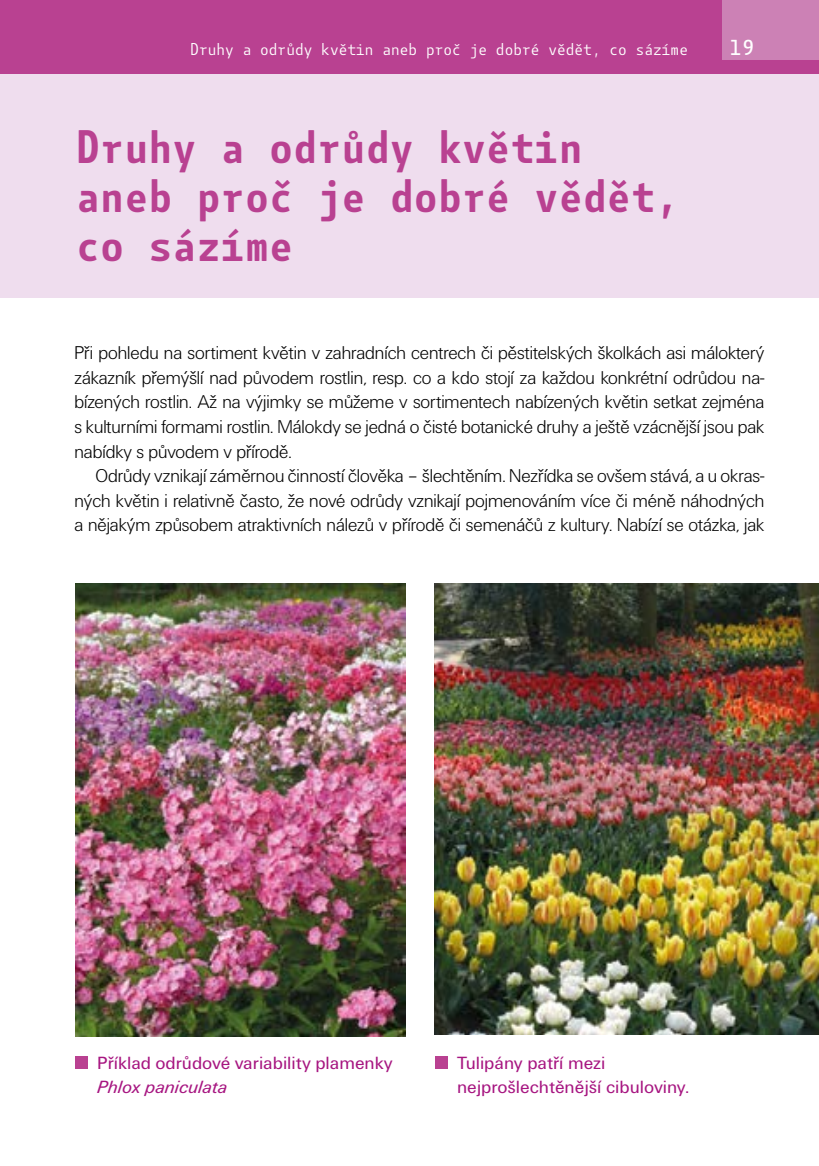
<style>
.page{position:relative;width:819px;height:1166px;background:#fff}
.page>*{position:absolute;margin:0;border:0;box-sizing:border-box;transform-origin:0 0}
.t1{font:600 45.5px/49px "Botanika Mono";letter-spacing:-.07em;color:#b94191}
.t2{font:500 21px "Botanika Mono";color:#fff}
.t3{font:19.25px/24.5px "U001 DOT Ligh";color:#000;text-align:justify}
.t4{font:18.38px/24.5px "U001 TOT";color:#a71681}
.t5{font:italic 18.38px "U001 TOT";color:#a71681}
.t6{font:16.62px "Botanika Mono";letter-spacing:-.075em;color:#fff}
</style>
<div class="page">
<div style="left:0;top:0;width:819px;height:74px;background:#b94191"></div>
<div style="left:722px;top:0;width:97px;height:60px;background:#cc81b5"></div>
<div style="left:0;top:74px;width:819px;height:224px;background:#efddee"></div>
<img style="left:75px;top:583px;width:330px;height:454px">
<div style="left:75px;top:1056px;width:13px;height:13px;background:#b94191"></div>
<img style="left:435px;top:583px;width:384px;height:451px">
<div style="left:435px;top:1056px;width:13px;height:13px;background:#b94191"></div>
<p class="t6" style="left:190px;top:39px;width:500px">Druhy a odrůdy květin aneb proč je dobré vědět, co sázíme</p>
<p class="t2" style="left:729px;top:33px;width:27px">19</p>
<h1 class="t1" style="left:74px;top:121px;width:608px">Druhy a odrůdy květin aneb proč je dobré vědět, co sázíme</h1>
<p class="t3" style="left:74px;top:341px;width:691px">Při pohledu na sortiment květin v zahradních centrech či pěstitelských školkách asi málokterý zákazník přemýšlí nad původem rostlin, resp. co a kdo stojí za každou konkrétní odrůdou na&shy;bízených rostlin. Až na výjimky se můžeme v sortimentech nabízených květin setkat zejména s kulturními formami rostlin. Málokdy se jedná o čisté botanické druhy a ještě vzácnější jsou pak nabídky s původem v přírodě.</p>
<p class="t3" style="left:74px;top:464px;width:691px;text-indent:21px">Odrůdy vznikají záměrnou činností člověka – šlechtěním. Nezřídka se ovšem stává, a u okras&shy;ných květin i relativně často, že nové odrůdy vznikají pojmenováním více či méně náhodných a nějakým způsobem atraktivních nálezů v přírodě či semenáčů z kultury. Nabízí se otázka, jak</p>
<p class="t4" style="left:97px;top:1051px;width:297px">Příklad odrůdové variability plamenky</p>
<p class="t5" style="left:97px;top:1077px;width:132px">Phlox paniculata</p>
<p class="t4" style="left:457px;top:1051px;width:234px">Tulipány patří mezi nejprošlechtěnější cibuloviny.</p>
</div>
